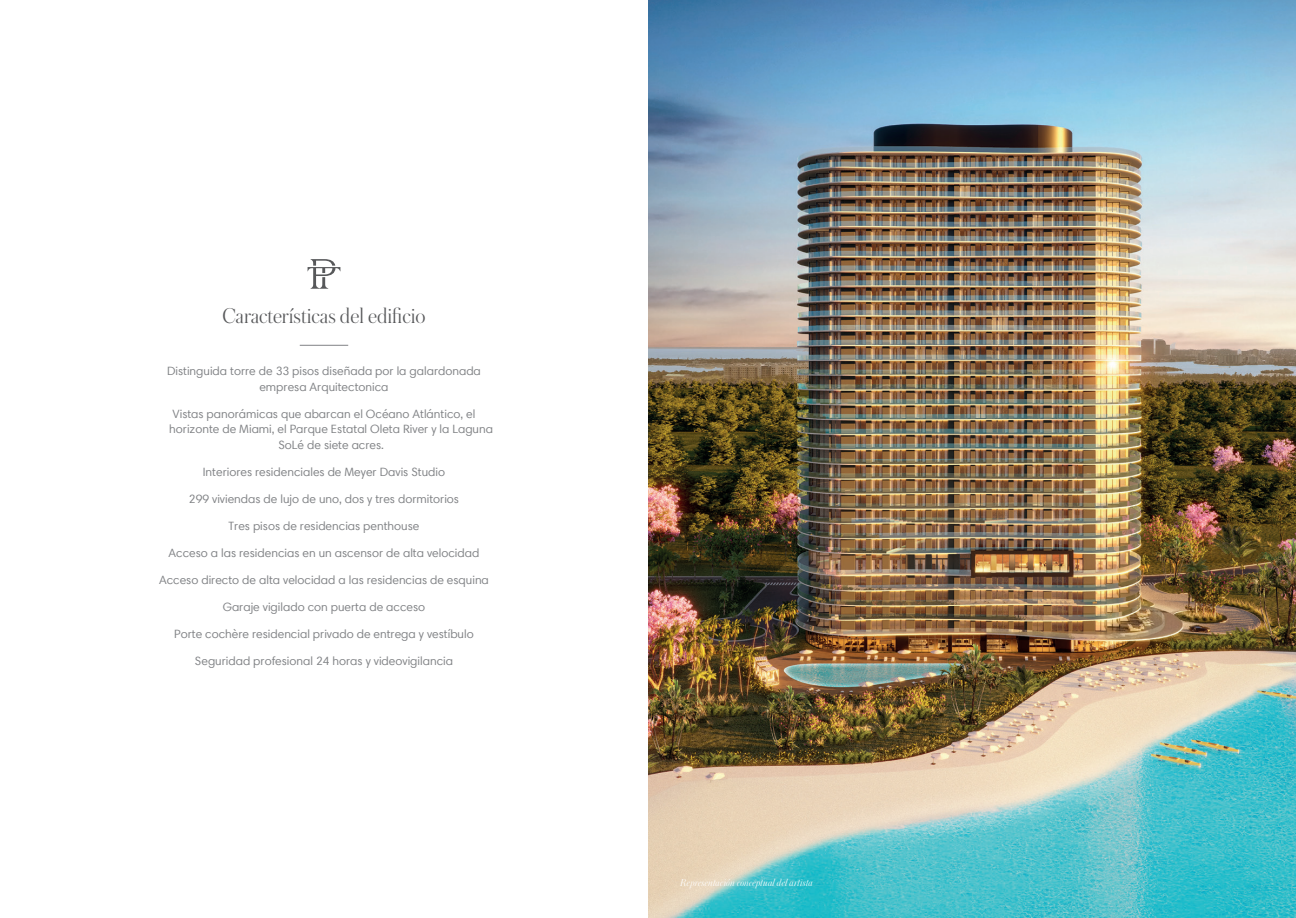
<style>
.page{position:relative;width:1296px;height:918px;background:#fff}
.page>*{position:absolute;margin:0;border:0;box-sizing:border-box;transform-origin:0 0}
.t1{font:300 22.5px "Austin";color:#57585a}
.BODY{font:12px "Harmonia Sans W01";color:#808285}
.VITA_BODY{font:italic 300 10.5px "Austin";letter-spacing:.01em;color:#fff}
</style>
<div class="page">
<img style="left:648px;top:0;width:648px;height:918px">
<hr style="left:300px;top:345px;width:48px;height:1px;background:#808285">
<svg style="left:308px;top:259px;width:32px;height:30px"></svg>
<p class="t1" style="left:222px;top:300px;width:205px">Características del edificio</p>
<p class="BODY" style="left:167px;top:363px;width:315px">Distinguida torre de 33 pisos diseñada por la galardonada</p>
<p class="BODY" style="left:259px;top:379px;width:131px">empresa Arquitectonica</p>
<p class="BODY" style="left:173px;top:406px;width:304px">Vistas panorámicas que abarcan el Océano Atlántico, el</p>
<p class="BODY" style="left:169px;top:422px;width:325px">horizonte de Miami, el Parque Estatal Oleta River y la Laguna</p>
<p class="BODY" style="left:278px;top:438px;width:107px">SoLé de siete acres.</p>
<p class="BODY" style="left:203px;top:465px;width:244px">Interiores residenciales de Meyer Davis Studio</p>
<p class="BODY" style="left:189px;top:492px;width:272px">299 viviendas de lujo de uno, dos y tres dormitorios</p>
<p class="BODY" style="left:229px;top:519px;width:192px">Tres pisos de residencias penthouse</p>
<p class="BODY" style="left:169px;top:546px;width:312px">Acceso a las residencias en un ascensor de alta velocidad</p>
<p class="BODY" style="left:159px;top:573px;width:331px">Acceso directo de alta velocidad a las residencias de esquina</p>
<p class="BODY" style="left:223px;top:600px;width:204px">Garaje vigilado con puerta de acceso</p>
<p class="BODY" style="left:174px;top:627px;width:301px">Porte cochère residencial privado de entrega y vestíbulo</p>
<p class="BODY" style="left:195px;top:654px;width:260px">Seguridad profesional 24 horas y videovigilancia</p>
<p class="VITA_BODY" style="left:681px;top:875px;width:134px">Representación conceptual del artista</p>
</div>
